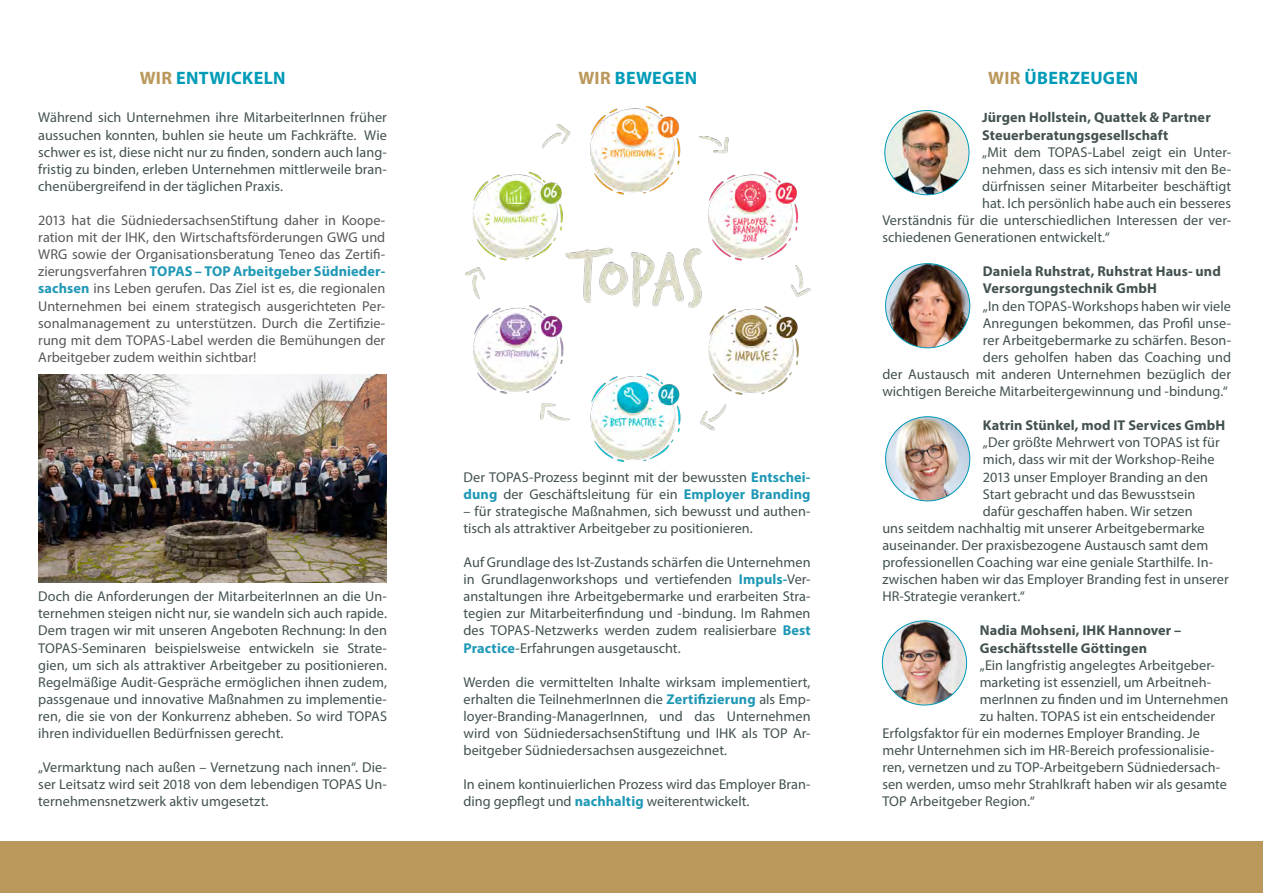
<style>
.page{position:relative;width:1263px;height:893px;background:#fff}
.page>*{position:absolute;margin:0;border:0;box-sizing:border-box;transform-origin:0 0}
.t1{font:700 18px "Myriad Pro";letter-spacing:.02em;color:#009bb7}
.t2{font:14.25px/17.1px "Myriad Pro";letter-spacing:.005em;color:#435151;text-align:justify}
.t3{font:14.25px/17.1px "Myriad Pro";letter-spacing:.005em;color:#57585a;text-align:justify}
.t4{font:700 14.25px/17.1px "Myriad Pro";letter-spacing:.01em;color:#435151}
.s1{color:#ba975b}
.s2{font-weight:700;color:#1f98b6}
.s3{font-size:13.5px}
</style>
<div class="page">
<div style="left:0;top:842px;width:1263px;height:51px;background:#ba975b"></div>
<img style="left:885px;top:417px;width:85px;height:84px;border-radius:42px">
<img style="left:882px;top:621px;width:84px;height:84px;border-radius:42px">
<img style="left:885px;top:111px;width:84px;height:84px;border-radius:42px">
<img style="left:885px;top:264px;width:85px;height:84px;border-radius:42px">
<img style="left:466px;top:106px;width:344px;height:356px">
<img style="left:38px;top:374px;width:349px;height:209px">
<p class="t1" style="left:140px;top:66px;width:147px"><span class="s1">WIR</span> ENTWICKELN</p>
<p class="t1" style="left:988px;top:66px;width:152px"><span class="s1">WIR</span> ÜBERZEUGEN</p>
<p class="t1" style="left:578px;top:66px;width:120px"><span class="s1">WIR</span> BEWEGEN</p>
<p class="t2" style="left:38px;top:109px;width:350px">Während sich Unternehmen ihre MitarbeiterInnen früher aussuchen konnten, buhlen sie heute um Fachkräfte. Wie schwer es ist, diese nicht nur zu finden, sondern auch lang&shy;fristig zu binden, erleben Unternehmen mittlerweile bran&shy;chenübergreifend in der täglichen Praxis.</p>
<p class="t3" style="left:38px;top:211px;width:349px">2013 hat die SüdniedersachsenStiftung daher in Koope&shy;ration mit der IHK, den Wirtschaftsförderungen GWG und WRG sowie der Organisationsberatung Teneo das Zertifi&shy;zierungsverfahren <span class="s2">TOPAS – TOP Arbeitgeber Südnieder&shy;sachsen</span> ins Leben gerufen. Das Ziel ist es, die regionalen Unternehmen bei einem strategisch ausgerichteten Per&shy;sonalmanagement zu unterstützen. Durch die Zertifizie&shy;rung mit dem TOPAS-Label werden die Bemühungen der Arbeitgeber zudem weithin sichtbar!</p>
<p class="t2" style="left:38px;top:588px;width:350px">Doch die Anforderungen der MitarbeiterInnen an die Un&shy;ternehmen steigen nicht nur, sie wandeln sich auch rapide.<br>Dem tragen wir mit unseren Angeboten Rechnung: In den TOPAS-Seminaren beispielsweise entwickeln sie Strate&shy;gien, um sich als attraktiver Arbeitgeber zu positionieren.<br>Regelmäßige Audit-Gespräche ermöglichen ihnen zudem, passgenaue und innovative Maßnahmen zu implementie&shy;ren, die sie von der Konkurrenz abheben. So wird TOPAS ihren individuellen Bedürfnissen gerecht.</p>
<p class="t2" style="left:38px;top:759px;width:350px">„Vermarktung nach außen – Vernetzung nach innen“. Die&shy;ser Leitsatz wird seit 2018 von dem lebendigen TOPAS Un&shy;ternehmensnetzwerk aktiv umgesetzt.</p>
<p class="t2" style="left:463px;top:468px;width:349px">Der TOPAS-Prozess beginnt mit der bewussten <span class="s2">Entschei&shy;dung</span> der Geschäftsleitung fü r ein <span class="s2">Employer Branding</span></p>
<p class="t2" style="left:463px;top:502px;width:349px">– fü r strategische Maßnahmen, sich bewusst und authen&shy;tisch als attraktiver Arbeitgeber zu positionieren.</p>
<p class="t2" style="left:463px;top:553px;width:349px">Auf Grundlage des Ist-Zustands schärfen die Unternehmen in Grundlagenworkshops und vertiefenden <span class="s2">Impuls-</span>Ver&shy;anstaltungen ihre Arbeitgebermarke und erarbeiten Stra&shy;tegien zur Mitarbeiterfindung und -bindung. Im Rahmen des TOPAS-Netzwerks werden zudem realisierbare <span class="s2">Best Practice</span>-Erfahrungen ausgetauscht.</p>
<p class="t2" style="left:463px;top:673px;width:349px">Werden die vermittelten Inhalte wirksam implementiert, erhalten die TeilnehmerInnen die <span class="s2">Zertifizierung</span> als Emp&shy;loyer-Branding-ManagerInnen, und das Unternehmen wird von SüdniedersachsenStiftung und IHK als TOP Ar&shy;beitgeber Südniedersachsen ausgezeichnet.</p>
<p class="t2" style="left:463px;top:776px;width:349px">In einem kontinuierlichen Prozess wird das Employer Bran&shy;ding gepflegt und <span class="s2">nachhaltig</span> weiterentwickelt.</p>
<p class="t4" style="left:982px;top:109px;width:230px"><span class="s3">J</span>ürgen Hollstein, Quattek &amp; Partner<br>Steuerberatungsgesellschaft</p>
<p class="t2" style="left:982px;top:143px;width:250px">„Mit dem TOPAS-Label zeigt ein Unter-</p>
<p class="t2" style="left:982px;top:160px;width:250px">nehmen, dass es sich intensiv mit den Be-</p>
<p class="t2" style="left:982px;top:177px;width:250px">dürfnissen seiner Mitarbeiter beschäftigt</p>
<p class="t2" style="left:982px;top:194px;width:250px">hat. Ich persönlich habe auch ein besseres</p>
<p class="t2" style="left:882px;top:211px;width:350px">Verständnis für die unterschiedlichen Interessen der ver-</p>
<p class="t2" style="left:882px;top:229px;width:229px">schiedenen Generationen entwickelt.“</p>
<p class="t4" style="left:983px;top:262px;width:239px">Daniela Ruhstrat, Ruhstrat Haus- und<br>Versorgungstechnik GmbH</p>
<p class="t2" style="left:882px;top:297px;width:350px;text-align:right">„In den TOPAS-Workshops haben wir viele<br>Anregungen bekommen, das Profil unse-<br>rer Arbeitgebermarke zu schärfen. Beson-<br>ders geholfen haben das Coaching und<br>der Austausch mit anderen Unternehmen bezüglich der wichtigen Bereiche Mitarbeitergewinnung und -bindung.“</p>
<p class="t4" style="left:983px;top:416px;width:244px">Katrin Stünkel, mod IT Services GmbH</p>
<p class="t2" style="left:983px;top:434px;width:238px">„Der größte Mehrwert von TOPAS ist für</p>
<p class="t2" style="left:983px;top:451px;width:233px">mich, dass wir mit der Workshop-Reihe</p>
<p class="t2" style="left:983px;top:468px;width:227px">2013 unser Employer Branding an den</p>
<p class="t2" style="left:983px;top:485px;width:214px">Start gebracht und das Bewusstsein</p>
<p class="t2" style="left:983px;top:502px;width:211px">dafür geschaffen haben. Wir setzen</p>
<p class="t2" style="left:882px;top:519px;width:324px">uns seitdem nachhaltig mit unserer Arbeitgebermarke</p>
<p class="t2" style="left:882px;top:536px;width:327px">auseinander. Der praxisbezogene Austausch samt dem</p>
<p class="t2" style="left:882px;top:553px;width:332px">professionellen Coaching war eine geniale Starthilfe. In-</p>
<p class="t2" style="left:882px;top:571px;width:348px">zwischen haben wir das Employer Branding fest in unserer</p>
<p class="t2" style="left:882px;top:588px;width:144px">HR-Strategie verankert.“</p>
<p class="t4" style="left:980px;top:622px;width:203px">Nadia Mohseni, IHK Hannover –<br>Geschäftsstelle Göttingen</p>
<p class="t2" style="left:980px;top:656px;width:237px">„Ein langfristig angelegtes Arbeitgeber-</p>
<p class="t2" style="left:980px;top:673px;width:233px">marketing ist essenziell, um Arbeitneh-</p>
<p class="t2" style="left:980px;top:690px;width:250px">merInnen zu finden und im Unternehmen</p>
<p class="t2" style="left:980px;top:707px;width:237px">zu halten. TOPAS ist ein entscheidender</p>
<p class="t2" style="left:882px;top:724px;width:319px">Erfolgsfaktor für ein modernes Employer Branding. Je</p>
<p class="t2" style="left:882px;top:742px;width:334px">mehr Unternehmen sich im HR-Bereich professionalisie-</p>
<p class="t2" style="left:882px;top:759px;width:339px">ren, vernetzen und zu TOP-Arbeitgebern Südniedersach-</p>
<p class="t2" style="left:882px;top:776px;width:346px">sen werden, umso mehr Strahlkraft haben wir als gesamte</p>
<p class="t2" style="left:882px;top:793px;width:154px">TOP Arbeitgeber Region.“</p>
</div>
